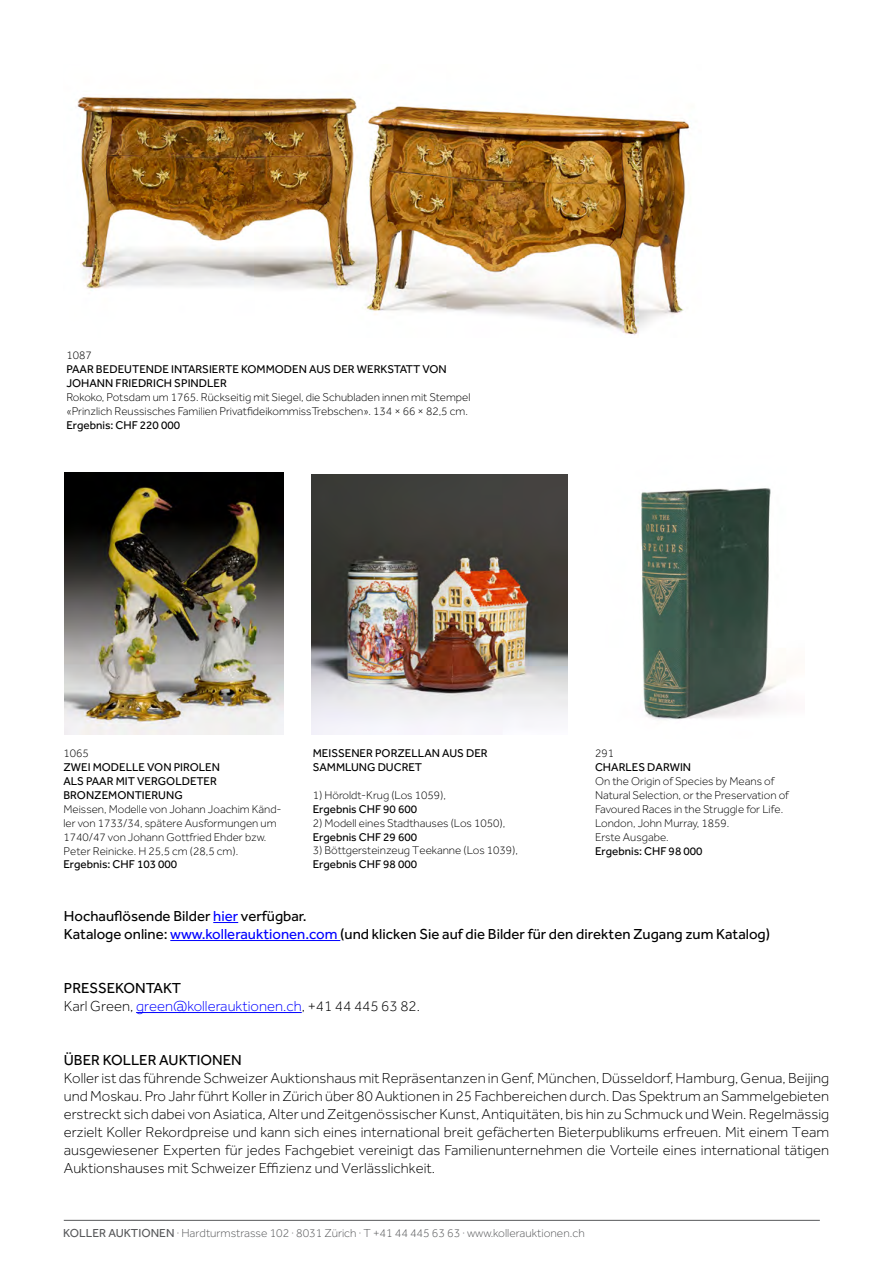
<style>
.page{position:relative;width:893px;height:1263px;background:#fff}
.page>*{position:absolute;margin:0;border:0;box-sizing:border-box;transform-origin:0 0}
.t1{font:300 15px/18px "Effra";color:#000}
.t2{font:15px/18px "Effra";color:#000}
.t3{font:300 12px "Effra";color:#58595b}
.t4{font:300 11.7px/14px "Effra";color:#000}
.t5{font:11.7px/14px "Effra";color:#000}
.s1{color:#00f}
.s2{font-weight:400}
</style>
<div class="page">
<hr style="left:64px;top:1220px;width:756px;height:1px;background:#58595b">
<img style="left:77px;top:96px;width:613px;height:239px">
<img style="left:312px;top:474px;width:255px;height:260px">
<img style="left:641px;top:488px;width:138px;height:232px">
<svg style="left:213px;top:922px;width:25px;height:1px"></svg>
<hr style="left:170px;top:940px;width:170px;height:1px;background:#00f">
<hr style="left:136px;top:1012px;width:166px;height:1px;background:#00f">
<img style="left:64px;top:473px;width:220px;height:262px">
<p class="t4" style="left:66px;top:348px;width:27px">1087</p>
<p class="t5" style="left:66px;top:362px;width:382px">PAAR BEDEUTENDE INTARSIERTE KOMMODEN AUS DER WERKSTATT VON<br>JOHANN FRIEDRICH SPINDLER</p>
<p class="t4" style="left:66px;top:390px;width:405px">Rokoko, Potsdam um 1765. Rückseitig mit Siegel, die Schubladen innen mit Stempel «Prinzlich Reussisches Familien PrivatfideikommissTrebschen». 134 × 66 × 82,5 cm.</p>
<p class="t5" style="left:66px;top:418px;width:115px">Ergebnis: CHF 220 000</p>
<p class="t5" style="left:313px;top:746px;width:177px">MEISSENER PORZELLAN AUS DER<br>SAMMLUNG DUCRET</p>
<p class="t4" style="left:313px;top:788px;width:135px">1) Höroldt-Krug (Los 1059),</p>
<p class="t5" style="left:313px;top:801px;width:106px">Ergebnis CHF 90 600</p>
<p class="t4" style="left:313px;top:816px;width:194px">2) Modell eines Stadthauses (Los 1050),</p>
<p class="t5" style="left:313px;top:829px;width:106px">Ergebnis CHF 29 600</p>
<p class="t4" style="left:313px;top:843px;width:207px">3) Böttgersteinzeug Teekanne (Los 1039),</p>
<p class="t5" style="left:313px;top:857px;width:106px">Ergebnis CHF 98 000</p>
<p class="t2" style="left:64px;top:906px;width:708px">Hochauflösende Bilder <span class="s1">hier</span> verfügbar.<br>Kataloge online: <span class="s1">www.kollerauktionen.com</span> (und klicken Sie auf die Bilder für den direkten Zugang zum Katalog)</p>
<p class="t4" style="left:63px;top:746px;width:27px">1065</p>
<p class="t5" style="left:63px;top:760px;width:158px">ZWEI MODELLE VON PIROLEN<br>ALS PAAR MIT VERGOLDETER<br>BRONZEMONTIERUNG</p>
<p class="t4" style="left:63px;top:802px;width:220px">Meissen, Modelle von Johann Joachim Känd&shy;ler von 1733/34, spätere Ausformungen um 1740/47 von Johann Gottfried Ehder bzw.<br>Peter Reinicke. H 25,5 cm (28,5 cm).</p>
<p class="t5" style="left:63px;top:857px;width:115px">Ergebnis: CHF 103 000</p>
<p class="t4" style="left:595px;top:746px;width:21px">291</p>
<p class="t5" style="left:595px;top:760px;width:98px">CHARLES DARWIN</p>
<p class="t4" style="left:595px;top:774px;width:195px">On the Origin of Species by Means of<br>Natural Selection, or the Preservation of<br>Favoured Races in the Struggle for Life.<br>London, John Murray, 1859.<br>Erste Ausgabe.</p>
<p class="t5" style="left:595px;top:843px;width:109px">Ergebnis: CHF 98 000</p>
<p class="t1" style="left:64px;top:979px;width:358px"><span class="s2">PRESSEKONTAKT<br></span>Karl Green, <span class="s1">green@kollerauktionen.ch</span>, +41 44 445 63 82.</p>
<p class="t2" style="left:64px;top:1050px;width:179px">ÜBER KOLLER AUKTIONEN</p>
<p class="t1" style="left:64px;top:1069px;width:767px;text-align:justify">Koller ist das führende Schweizer Auktionshaus mit Repräsentanzen in Genf, München, Düsseldorf, Hamburg, Genua, Beijing und Moskau. Pro Jahr führt Koller in Zürich über 80 Auktionen in 25 Fachbereichen durch. Das Spektrum an Sammelgebieten erstreckt sich dabei von Asiatica, Alter und Zeitgenössischer Kunst, Antiquitäten, bis hin zu Schmuck und Wein. Regelmässig erzielt Koller Rekordpreise und kann sich eines international breit gefächerten Bieterpublikums erfreuen. Mit einem Team ausgewiesener Experten für jedes Fachgebiet vereinigt das Familienunternehmen die Vorteile eines international tätigen Auktionshauses mit Schweizer Effizienz und Verlässlichkeit.</p>
<p class="t3" style="left:63px;top:1226px;width:523px"><span class="s2">KOLLER AUKTIONEN</span> · Hardturmstrasse 102 · 8031 Zürich · T +41 44 445 63 63 · www.kollerauktionen.ch</p>
</div>
